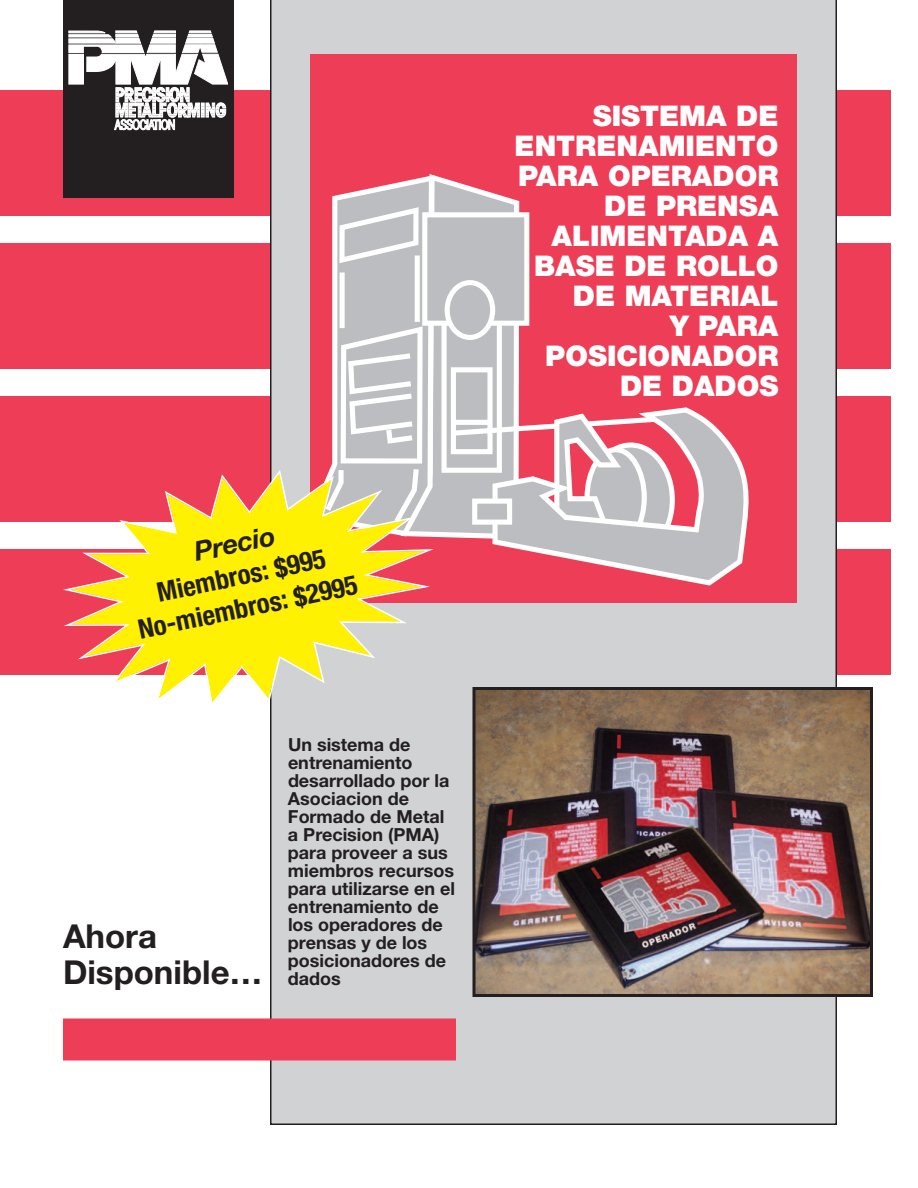
<style>
.page{position:relative;width:918px;height:1188px;background:#fff}
.page>*{position:absolute;margin:0;border:0;box-sizing:border-box;transform-origin:0 0}
.t1{font:700 33px/36px "Helvetica Neue";color:#231f20}
.t2{font:900 28.5px/30px "Helvetica Neue";color:#fff;text-align:right}
.t3{font:700 condensed 27px/32.4px "Helvetica Neue";color:#231f20;text-align:center}
.t4{font:italic 700 27px "Helvetica Neue";color:#231f20}
.t5{font:700 18px/18px "Helvetica Neue";color:#231f20}
</style>
<div class="page">
<div style="left:0;top:90px;width:891px;height:126px;background:#ee3d56"></div>
<div style="left:0;top:243px;width:891px;height:126px;background:#ee3d56"></div>
<div style="left:0;top:396px;width:891px;height:126px;background:#ee3d56"></div>
<div style="left:0;top:549px;width:891px;height:126px;background:#ee3d56"></div>
<div style="left:270px;top:0;width:567px;height:1125px;background:#d1d2d4"></div>
<div style="left:310px;top:54px;width:486px;height:549px;background:#ee3d56"></div>
<div style="left:63px;top:1018px;width:393px;height:42px;background:#ee3d56"></div>
<div style="left:63px;top:0;width:171px;height:198px;background:#231f20"></div>
<svg style="left:69px;top:31px;width:159px;height:100px"></svg>
<img style="left:476px;top:691px;width:393px;height:302px">
<div style="left:472px;top:687px;width:401px;height:310px;border:3px solid #231f20"></div>
<svg style="left:309px;top:174px;width:128px;height:296px"></svg>
<svg style="left:517px;top:204px;width:13px;height:201px"></svg>
<svg style="left:490px;top:405px;width:259px;height:181px"></svg>
<svg style="left:312px;top:177px;width:205px;height:360px;background:#d1bdc2"></svg>
<svg style="left:63px;top:470px;width:371px;height:236px"></svg>
<h3 class="t4" style="left:192px;top:542px;width:84px;rotate:-12deg">Precio</h3>
<h3 class="t3" style="left:129px;top:585px;width:225px;rotate:-12deg">Miembros: $995<br>No-miembros: $2995</h3>
<h1 class="t1" style="left:63px;top:921px;width:201px">Ahora<br>Disponible…</h1>
<p class="t5" style="left:288px;top:737px;width:169px">Un sistema de entrenamiento desarrollado por la<br>Asociacion de<br>Formado de Metal a Precision (PMA) para proveer a sus miembros recursos para utilizarse en el entrenamiento de los operadores de prensas y de los posicionadores de dados</p>
<h2 class="t2" style="left:515px;top:103px;width:265px">SISTEMA DE<br>ENTRENAMIENTO<br>PARA OPERADOR<br>DE PRENSA<br>ALIMENTADA A<br>BASE DE ROLLO<br>DE MATERIAL<br>Y PARA<br>POSICIONADOR<br>DE DADOS</h2>
</div>
